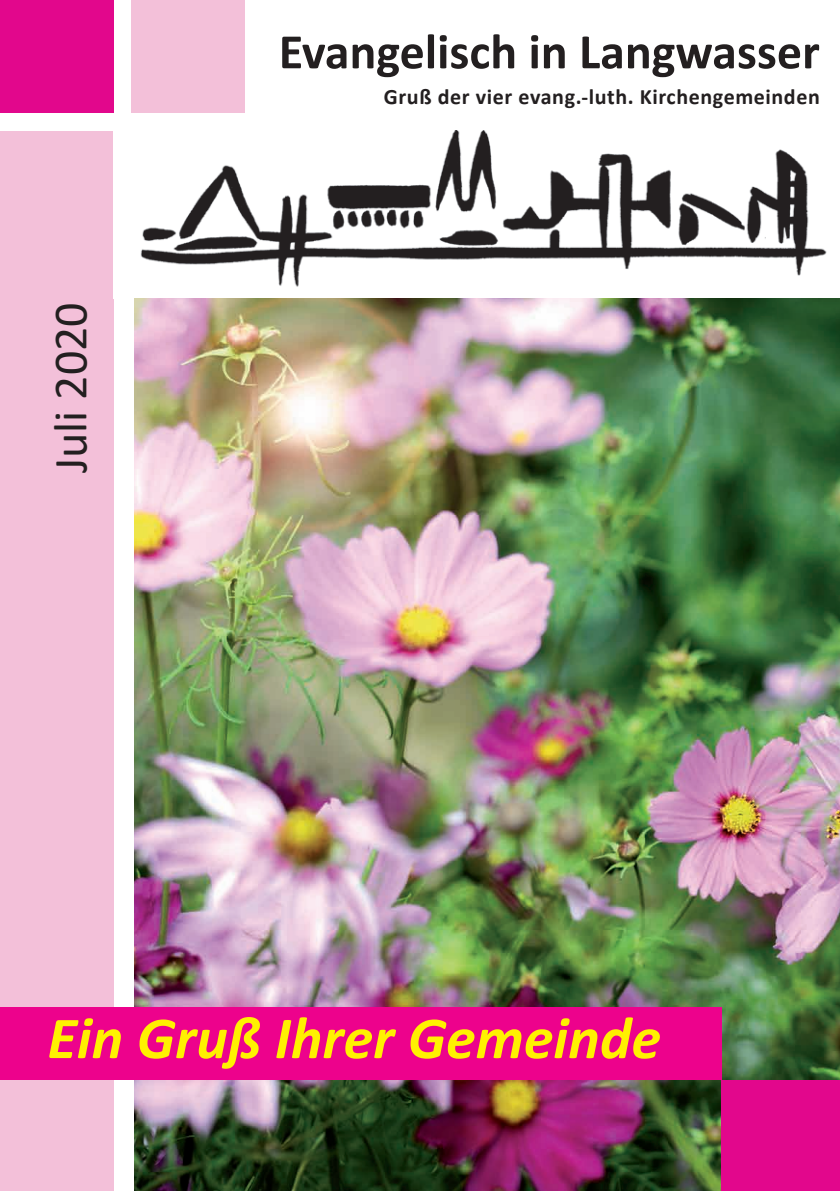
<style>
.page{position:relative;width:840px;height:1191px;background:#fff}
.page>*{position:absolute;margin:0;border:0;box-sizing:border-box;transform-origin:0 0}
.t1{font:italic 700 60px "Calibri";color:#fff101}
.t2{font:700 50px "Calibri";color:#231f20}
.t3{font:48px "Calibri";color:#231f20}
.t4{font:700 22px "Calibri";letter-spacing:.025em;color:#231f20}
</style>
<div class="page">
<div style="left:0;top:0;width:114px;height:113px;background:#e2078c"></div>
<div style="left:131px;top:0;width:113px;height:113px;background:#f3c0d9"></div>
<div style="left:0;top:131px;width:114px;height:1060px;background:#f3c0d9"></div>
<img style="left:113px;top:131px;width:714px;height:167px">
<img style="left:134px;top:299px;width:705px;height:892px">
<div style="left:720px;top:1080px;width:119px;height:111px;background:#e2078c"></div>
<div style="left:0;top:1007px;width:720px;height:72px;background:#ed028c"></div>
<h2 class="t2" style="left:278px;top:16px;width:542px">Evangelisch in Langwasser</h2>
<h3 class="t3" style="left:37px;top:473px;width:172px;rotate:-90deg">Juli 2020</h3>
<p class="t4" style="left:384px;top:82px;width:437px">Gruß der vier evang.-luth. Kirchengemeinden</p>
<h1 class="t1" style="left:47px;top:995px;width:614px">Ein Gruß Ihrer Gemeinde</h1>
</div>
